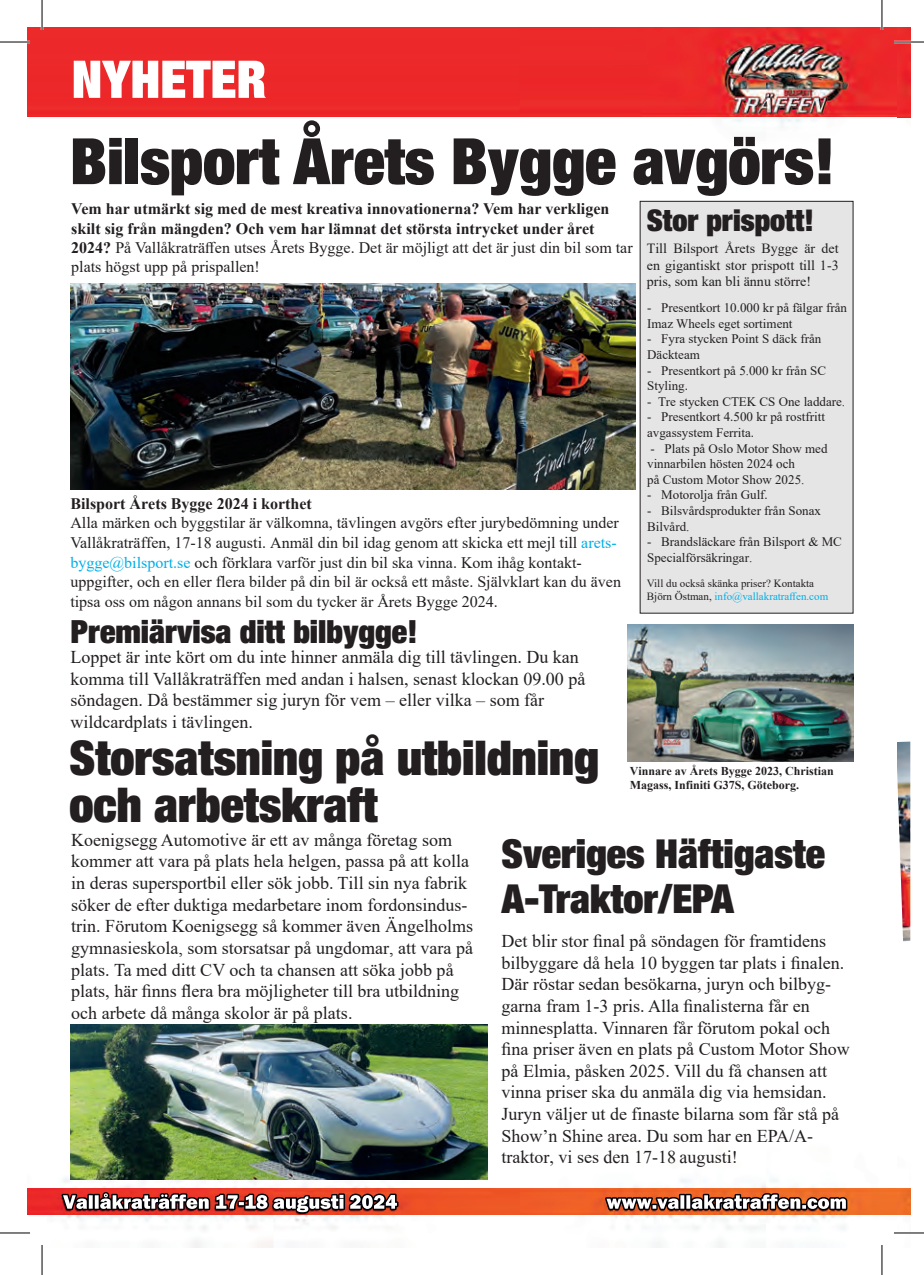
<style>
.page{position:relative;width:924px;height:1275px;background:#fff}
.page>*{position:absolute;margin:0;border:0;box-sizing:border-box;transform-origin:0 0}
.t1{font:900 condensed 64px "Helvetica Neue LT Std";color:#231f20}
.t2{font:900 condensed 52px "Helvetica Neue LT Std";color:#fff}
.t3{font:900 condensed 48px/47px "Helvetica Neue LT Std";color:#231f20}
.t4{font:900 condensed 40px/44.8px "Helvetica Neue LT Std";color:#231f20}
.t5{font:900 condensed 32px "Helvetica Neue LT Std";color:#231f20}
.t6{font:900 condensed 30px "Helvetica Neue LT Std";color:#231f20}
.t7{font:18px/21.6px "Times New Roman";color:#231f20}
.t8{font:16px/19.6px "Times New Roman";color:#231f20}
.t9{font:700 16px/19.2px "Times New Roman";color:#231f20}
.t10{font:14px/16.8px "Times New Roman";color:#231f20;text-align:justify}
.t11{font:13px/15.6px "Times New Roman";color:#231f20}
.t12{font:700 12px/14.4px "Times New Roman";color:#231f20}
.t13{font:11px "Times New Roman";color:#00afe8}
.t14{font:11px "Times New Roman";color:#231f20}
.s1{font-weight:400}
.s2{color:#231f20}
.s3{font-weight:700}
.s4{color:#00afe8}
</style>
<div class="page">
<img style="left:895px;top:28px;width:14px;height:89px">
<img style="left:895px;top:1189px;width:14px;height:25px">
<img style="left:897px;top:741px;width:12px;height:200px">
<img style="left:28px;top:116px;width:867px;height:1131px">
<img style="left:28px;top:28px;width:867px;height:88px">
<img style="left:28px;top:1189px;width:867px;height:25px">
<img style="left:61px;top:1193px;width:138px;height:17px">
<div style="left:639px;top:201px;width:213px;height:412px;background:#e5e5e5"></div>
<img style="left:70px;top:1024px;width:417px;height:155px">
<img style="left:70px;top:283px;width:564px;height:207px">
<img style="left:626px;top:624px;width:227px;height:138px">
<hr style="left:0;top:41px;width:30px;height:2px;background:#fff">
<hr style="left:893px;top:41px;width:30px;height:2px;background:#fff">
<hr style="left:0;top:1231px;width:30px;height:3px;background:#fff">
<hr style="left:893px;top:1231px;width:30px;height:3px;background:#fff">
<hr style="left:41px;top:0;width:2px;height:30px;background:#fff">
<hr style="left:41px;top:1245px;width:2px;height:30px;background:#fff">
<hr style="left:880px;top:0;width:2px;height:30px;background:#fff">
<hr style="left:880px;top:1245px;width:2px;height:30px;background:#fff">
<hr style="left:0;top:42px;width:30px;height:1px;background:#000">
<hr style="left:893px;top:42px;width:30px;height:1px;background:#000">
<hr style="left:0;top:1232px;width:30px;height:1px;background:#000">
<hr style="left:893px;top:1232px;width:30px;height:1px;background:#000">
<hr style="left:42px;top:0;width:1px;height:30px;background:#000">
<hr style="left:42px;top:1245px;width:1px;height:30px;background:#000">
<hr style="left:881px;top:0;width:1px;height:30px;background:#000">
<hr style="left:881px;top:1245px;width:1px;height:30px;background:#000">
<p class="t2" style="left:71px;top:46px;width:196px">NYHETER</p>
<p class="t1" style="left:70px;top:120px;width:766px">Bilsport Årets Bygge avgörs!</p>
<p class="t9" style="left:71px;top:199px;width:562px">Vem har utmärkt sig med de mest kreativa innovationerna? Vem har verkligen skilt sig från mängden? Och vem har lämnat det största intrycket under året 2024? <span class="s1">På Vallåkraträffen utses Årets Bygge. Det är möjligt att det är just din bil som tar plats högst upp på prispallen!</span></p>
<p class="t6" style="left:646px;top:201px;width:169px">Stor prispott!</p>
<p class="t10" style="left:646px;top:239px;width:193px">Till Bilsport Årets Bygge är det en gigantiskt stor prispott till 1-3 pris, som kan bli ännu större!</p>
<p class="t11" style="left:647px;top:300px;width:201px">- Presentkort 10.000 kr på fälgar från<br>Imaz Wheels eget sortiment</p>
<p class="t11" style="left:647px;top:331px;width:176px">- Fyra stycken Point S däck från<br>Däckteam</p>
<p class="t11" style="left:647px;top:362px;width:180px">- Presentkort på 5.000 kr från SC<br>Styling.</p>
<p class="t11" style="left:647px;top:393px;width:199px">- Tre stycken CTEK CS One laddare.</p>
<p class="t11" style="left:647px;top:409px;width:179px">- Presentkort 4.500 kr på rostfritt avgassystem Ferrita.</p>
<p class="t11" style="left:647px;top:440px;width:182px">- Plats på Oslo Motor Show med vinnarbilen hösten 2024 och<br>på Custom Motor Show 2025.</p>
<p class="t11" style="left:647px;top:487px;width:122px">- Motorolja från Gulf.</p>
<p class="t11" style="left:647px;top:502px;width:175px">- Bilsvårdsprodukter från Sonax<br>Bilvård.</p>
<p class="t11" style="left:647px;top:534px;width:196px">- Brandsläckare från Bilsport &amp; MC<br>Specialförsäkringar.</p>
<p class="t14" style="left:646px;top:575px;width:169px">Vill du också skänka priser? Kontakta</p>
<p class="t13" style="left:646px;top:588px;width:183px"><span class="s2">Björn Östman,</span> info@vallakratraffen.com</p>
<p class="t8" style="left:70px;top:493px;width:552px"><span class="s3">Bilsport Årets Bygge 2024 i korthet<br></span>Alla märken och byggstilar är välkomna, tävlingen avgörs efter jurybedömning under Vallåkraträffen, 17-18 augusti. Anmäl din bil idag genom att skicka ett mejl till <span class="s4">arets&shy;bygge@bilsport.se</span> och förklara varför just din bil ska vinna. Kom ihåg kontakt&shy;uppgifter, och en eller flera bilder på din bil är också ett måste. Självklart kan du även tipsa oss om någon annans bil som du tycker är Årets Bygge 2024.</p>
<p class="t5" style="left:70px;top:611px;width:349px">Premiärvisa ditt bilbygge!</p>
<p class="t7" style="left:70px;top:645px;width:516px">Loppet är inte kört om du inte hinner anmäla dig till tävlingen. Du kan komma till Vallåkraträffen med andan i halsen, senast klockan 09.00 på söndagen. Då bestämmer sig juryn för vem – eller vilka – som får wildcardplats i tävlingen.</p>
<p class="t3" style="left:69px;top:733px;width:530px">Storsatsning på utbildning och arbetskraft</p>
<p class="t4" style="left:501px;top:830px;width:325px">Sveriges Häftigaste<br>A-Traktor/EPA</p>
<p class="t7" style="left:501px;top:929px;width:349px">Det blir stor final på söndagen för framtidens bilbyggare då hela 10 byggen tar plats i finalen.<br>Där röstar sedan besökarna, juryn och bilbyg&shy;garna fram 1-3 pris. Alla finalisterna får en minnesplatta. Vinnaren får förutom pokal och fina priser även en plats på Custom Motor Show på Elmia, påsken 2025. Vill du få chansen att vinna priser ska du anmäla dig via hemsidan.<br>Juryn väljer ut de finaste bilarna som får stå på Show’n Shine area. Du som har en EPA/A&shy;traktor, vi ses den 17-18 augusti!</p>
<p class="t12" style="left:629px;top:763px;width:205px">Vinnare av Årets Bygge 2023, Christian<br>Magass, Infiniti G37S, Göteborg.</p>
<p class="t7" style="left:71px;top:828px;width:403px">Koenigsegg Automotive är ett av många företag som kommer att vara på plats hela helgen, passa på att kolla in deras supersportbil eller sök jobb. Till sin nya fabrik söker de efter duktiga medarbetare inom fordonsindus&shy;trin. Förutom Koenigsegg så kommer även Ängelholms gymnasieskola, som storsatsar på ungdomar, att vara på plats. Ta med ditt CV och ta chansen att söka jobb på plats, här finns flera bra möjligheter till bra utbildning och arbete då många skolor är på plats.</p>
</div>
